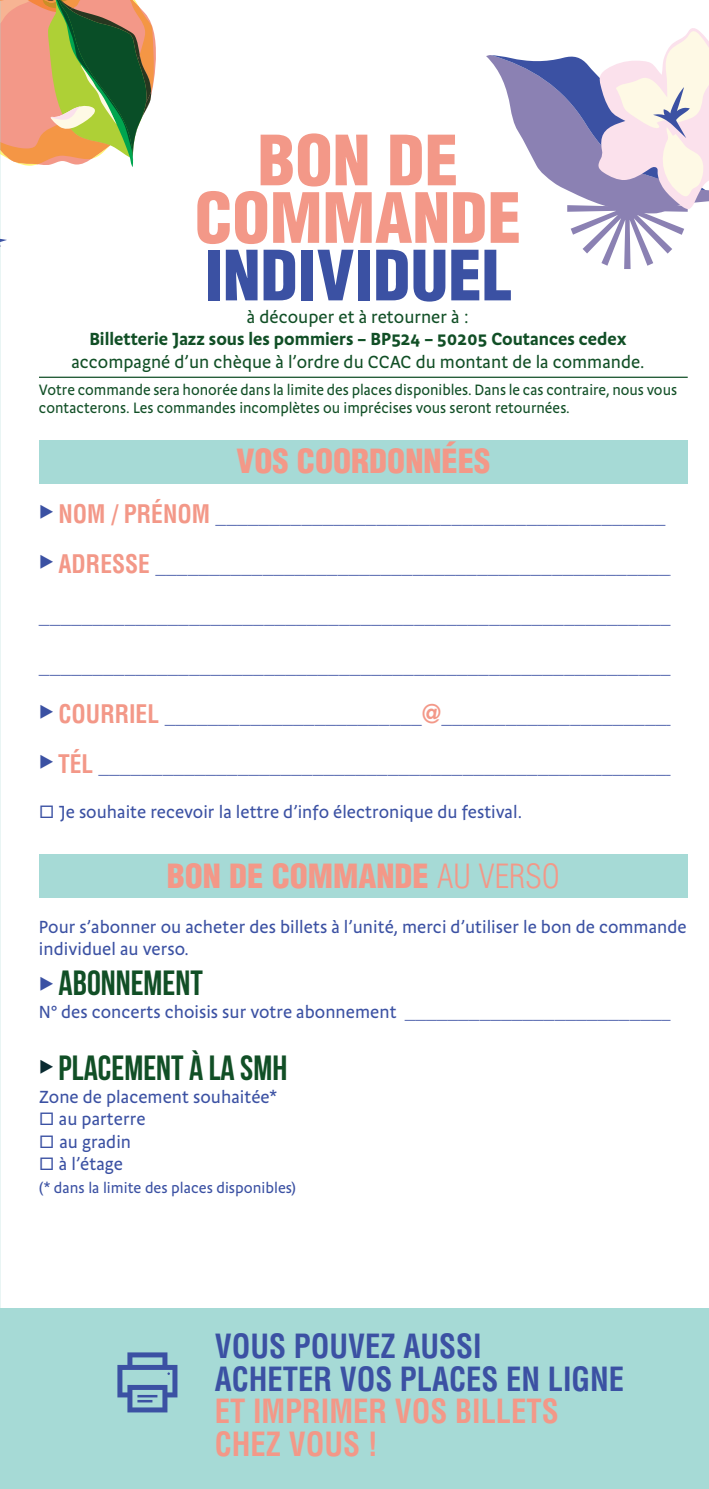
<style>
.page{position:relative;width:709px;height:1489px;background:#fff}
.page>*{position:absolute;margin:0;border:0;box-sizing:border-box;transform-origin:0 0}
.t1{font:900 condensed 67.5px/57.5px "Helvetica LT Std";color:#f39888;text-align:center}
.t2{font:900 condensed 67.5px "Helvetica LT Std";color:#3b51a3}
.t3{font:700 35px "Bebas Neue";color:#114f26}
.t4{font:700 condensed 32.5px/32.5px "Helvetica LT Std";color:#3b51a3;scale:.94 1}
.t5{font:900 condensed 32.5px "Helvetica LT Std";color:#f39888}
.t6{font:700 condensed 32.5px/32.5px "Helvetica LT Std";color:#f39888;scale:.94 1}
.t7{font:300 22.5px "Sarun Pro";color:#3b51a3}
.t8{font:500 17.5px/22.5px "Pastoral";color:#3b51a3}
.t9{font:500 17.5px "Pastoral";color:#114f26}
.t10{font:700 17.5px "Pastoral";color:#114f26}
.t11{font:500 15px/17.5px "Pastoral";color:#114f26}
.t12{font:500 15px "Pastoral";color:#3b51a3}
.s1{font-family:"Helvetica LT Std";font-weight:700;font-stretch:condensed;font-size:25px;color:#f39888}
.s2{font-family:"Tabac Sans"}
.s3{font-weight:300}
.s4{font-family:"Tabac Sans";font-weight:500;font-size:17.5px;color:#3b51a3}
.s5{font-family:"Sarun Pro";font-weight:300;font-size:22.5px}
</style>
<div class="page">
<svg style="left:1px;top:0;width:155px;height:167px"></svg>
<svg style="left:0;top:239px;width:7px;height:70px"></svg>
<img style="left:0;top:0;width:1px;height:253px">
<div style="left:0;top:1307px;width:709px;height:181px;background:#a6dad6"></div>
<hr style="left:39px;top:376px;width:648px;height:2px;background:#114f26">
<div style="left:39px;top:440px;width:648px;height:43px;background:#a6dad6"></div>
<div style="left:39px;top:854px;width:648px;height:43px;background:#a6dad6"></div>
<svg style="left:117px;top:1352px;width:60px;height:60px"></svg>
<svg style="left:486px;top:28px;width:223px;height:241px"></svg>
<h1 class="t1" style="left:195px;top:131px;width:328px">BON DE<br>COMMANDE</h1>
<h1 class="t2" style="left:204px;top:233px;width:309px">INDIVIDUEL</h1>
<p class="t9" style="left:247px;top:306px;width:223px">à découper et à retourner à :</p>
<p class="t10" style="left:89px;top:328px;width:538px">Billetterie Jazz sous les pommiers – BP524 – 50205 Coutances cedex</p>
<p class="t9" style="left:71px;top:351px;width:574px">accompagné d’un chèque à l’ordre du CCAC du montant de la commande.</p>
<p class="t11" style="left:39px;top:381px;width:639px">Votre commande sera honorée dans la limite des places disponibles. Dans le cas contraire, nous vous contacterons. Les commandes incomplètes ou imprécises vous seront retournées.</p>
<h3 class="t5" style="left:236px;top:441px;width:255px">VOS COORDONNÉES</h3>
<p class="t7" style="left:39px;top:498px;width:628px"><sup>▶</sup> <span class="s1">NOM / PRÉNOM</span> __________________________________________</p>
<p class="t7" style="left:39px;top:548px;width:643px"><sup>▶</sup> <span class="s1">ADRESSE</span> _________________________________________________</p>
<p class="t7" style="left:39px;top:598px;width:644px">____________________________________________________________</p>
<p class="t7" style="left:39px;top:648px;width:644px">____________________________________________________________</p>
<p class="t7" style="left:39px;top:698px;width:639px"><sup>▶</sup> <span class="s1">COURRIEL</span> ________________________<span class="s1">@</span>______________________</p>
<p class="t7" style="left:39px;top:748px;width:650px"><sup>▶</sup> <span class="s1">TÉL</span> _______________________________________________________</p>
<p class="t8" style="left:39px;top:801px;width:484px"><span class="s2">□</span> Je souhaite recevoir la lettre d’info électronique du festival.</p>
<h3 class="t5" style="left:167px;top:855px;width:394px">BON DE COMMANDE <span class="s3">AU VERSO</span></h3>
<p class="t8" style="left:39px;top:915px;width:649px">Pour s’abonner ou acheter des billets à l’unité, merci d’utiliser le bon de commande individuel au verso.</p>
<h2 class="t3" style="left:39px;top:963px;width:165px"><span class="s4">▶</span> ABONNEMENT</h2>
<p class="t8" style="left:39px;top:1000px;width:645px">N° des concerts choisis sur votre abonnement <span class="s5">__________________________</span></p>
<h2 class="t3" style="left:39px;top:1048px;width:250px"><sup>▶</sup> PLACEMENT À LA SMH</h2>
<p class="t8" style="left:39px;top:1085px;width:240px">Zone de placement souhaitée*</p>
<p class="t8" style="left:39px;top:1107px;width:108px"><span class="s2">□</span> au parterre</p>
<p class="t8" style="left:39px;top:1130px;width:94px"><span class="s2">□</span> au gradin</p>
<p class="t8" style="left:39px;top:1152px;width:86px"><span class="s2">□</span> à l’étage</p>
<p class="t12" style="left:39px;top:1178px;width:259px">(* dans la limite des places disponibles)</p>
<h3 class="t4" style="left:215px;top:1329px;width:437px">VOUS POUVEZ AUSSI<br>ACHETER VOS PLACES EN LIGNE</h3>
<h3 class="t6" style="left:215px;top:1394px;width:367px">ET IMPRIMER VOS BILLETS<br>CHEZ VOUS !</h3>
</div>
